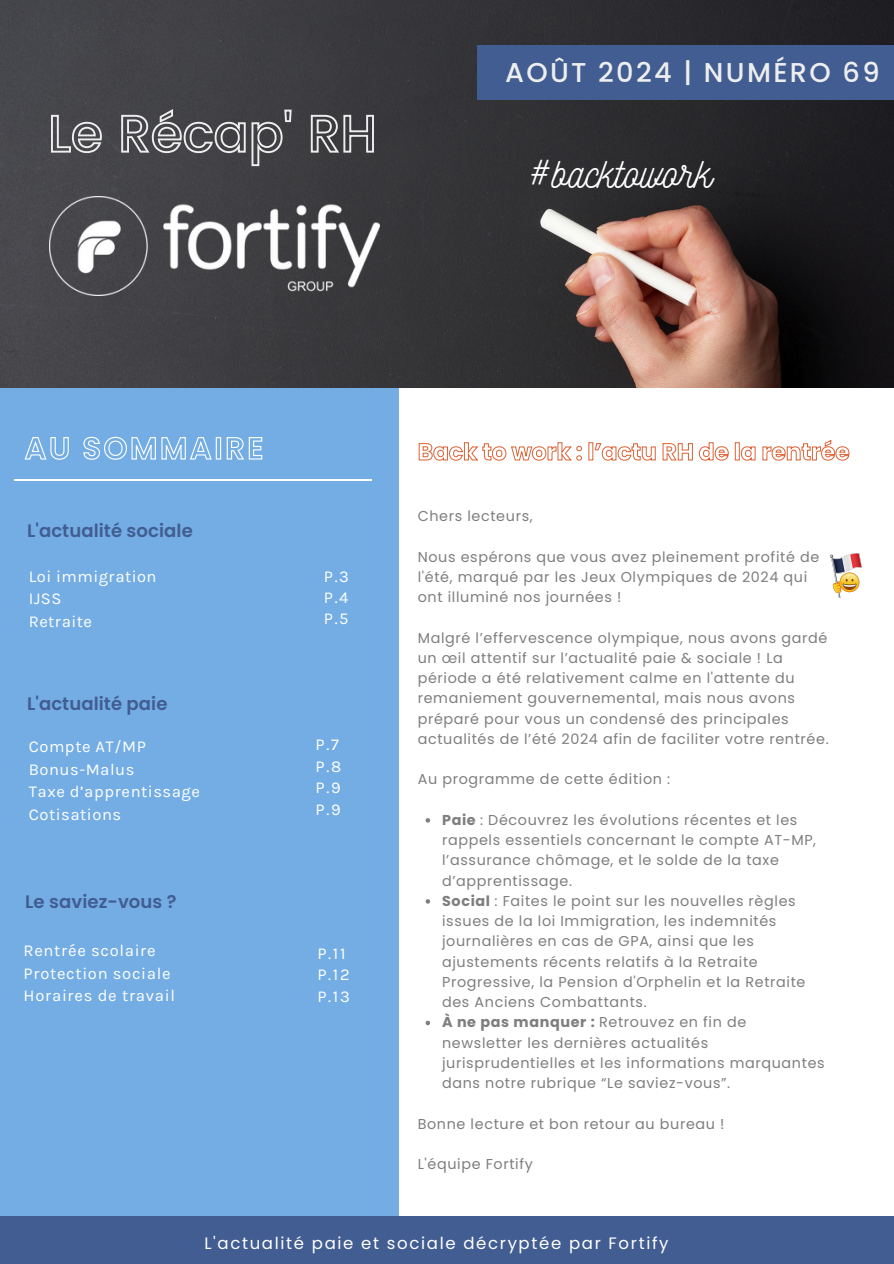
<style>
.page{position:relative;width:894px;height:1264px;background:#fff}
.page>*{position:absolute;margin:0;border:0;box-sizing:border-box;transform-origin:0 0}
.t1{font:42.3px "Nickainley";color:#fff}
.t2{font:500 27.15px "Poppins";letter-spacing:.085em;color:#eee}
.t3{font:600 18px "Poppins";letter-spacing:.005em;color:#415d91}
.t4{font:16.5px/21.3px "Karla";letter-spacing:.03em;color:#fff}
.t5{font:16.5px "Poppins";letter-spacing:.1em;color:#fff}
.t6{font:14.4px/20.2px "Poppins";letter-spacing:.045em;color:#7e7e7e}
.s1{font-weight:700}
</style>
<div class="page">
<img style="left:0;top:0;width:893px;height:387px">
<div style="left:0;top:388px;width:398px;height:875px;background:#73ade4"></div>
<div style="left:0;top:1216px;width:893px;height:47px;background:#415d91"></div>
<hr style="left:14px;top:479px;width:357px;height:2px;background:#fffff9">
<img style="left:830px;top:554px;width:31px;height:44px">
<img style="left:50px;top:196px;width:330px;height:99px">
<svg style="left:425px;top:818px;width:5px;height:4px"></svg>
<svg style="left:425px;top:899px;width:5px;height:4px"></svg>
<svg style="left:425px;top:1020px;width:5px;height:5px"></svg>
<svg style="left:50px;top:108px;width:325px;height:59px;background:#5c5c60"></svg>
<svg style="left:24px;top:436px;width:239px;height:24px"></svg>
<div style="left:476px;top:46px;width:417px;height:54px;background:#415d91"></div>
<svg style="left:418px;top:439px;width:431px;height:22px"></svg>
<h6 class="t2" style="left:505px;top:53px;width:376px">AOÛT 2024 | NUMÉRO 69</h6>
<h6 class="t1" style="left:529px;top:146px;width:184px">#backtowork</h6>
<p class="t3" style="left:27px;top:518px;width:167px">L'actualité sociale</p>
<p class="t4" style="left:29px;top:565px;width:129px">Loi immigration</p>
<p class="t4" style="left:29px;top:588px;width:34px">IJSS</p>
<p class="t4" style="left:29px;top:610px;width:65px">Retraite</p>
<p class="t3" style="left:27px;top:691px;width:142px">L'actualité paie</p>
<p class="t4" style="left:29px;top:735px;width:118px">Compte AT/MP</p>
<h5 class="t4" style="left:29px;top:758px;width:107px">Bonus-Malus</h5>
<p class="t4" style="left:29px;top:780px;width:173px">Taxe d’apprentissage</p>
<p class="t4" style="left:29px;top:803px;width:94px">Cotisations</p>
<p class="t3" style="left:25px;top:889px;width:153px">Le saviez-vous ?</p>
<p class="t4" style="left:24px;top:940px;width:134px">Rentrée scolaire</p>
<p class="t4" style="left:24px;top:962px;width:148px">Protection sociale</p>
<p class="t4" style="left:24px;top:985px;width:153px">Horaires de travail</p>
<p class="t4" style="left:324px;top:565px;width:27px;text-align:justify">P.3<br>P.4<br>P.5</p>
<p class="t4" style="left:315px;top:734px;width:27px">P.7<br>P.8<br>P.9<br>P.9</p>
<p class="t4" style="left:317px;top:942px;width:34px">P.11<br>P.12<br>P.13</p>
<h2 class="t6" style="left:417px;top:506px;width:116px">Chers lecteurs,</h2>
<p class="t6" style="left:417px;top:546px;width:403px">Nous espérons que vous avez pleinement profité de l'été, marqué par les Jeux Olympiques de 2024 qui ont illuminé nos journées !</p>
<p class="t6" style="left:417px;top:627px;width:412px">Malgré l’effervescence olympique, nous avons gardé un œil attentif sur l’actualité paie &amp; sociale ! La période a été relativement calme en l'attente du remaniement gouvernemental, mais nous avons préparé pour vous un condensé des principales actualités de l’été 2024 afin de faciliter votre rentrée.</p>
<h3 class="t6" style="left:417px;top:769px;width:254px">Au programme de cette édition :</h3>
<p class="t6" style="left:442px;top:809px;width:375px"><span class="s1">Paie</span> : Découvrez les évolutions récentes et les rappels essentiels concernant le compte AT-MP, l’assurance chômage, et le solde de la taxe d’apprentissage.</p>
<p class="t6" style="left:442px;top:890px;width:365px"><span class="s1">Social</span> : Faites le point sur les nouvelles règles issues de la loi Immigration, les indemnités journalières en cas de GPA, ainsi que les ajustements récents relatifs à la Retraite Progressive, la Pension d'Orphelin et la Retraite des Anciens Combattants.</p>
<p class="t6" style="left:442px;top:1012px;width:384px"><span class="s1">À ne pas manquer :</span> Retrouvez en fin de newsletter les dernières actualités jurisprudentielles et les informations marquantes dans notre rubrique “Le saviez-vous”.</p>
<p class="t6" style="left:417px;top:1113px;width:308px">Bonne lecture et bon retour au bureau !</p>
<p class="t6" style="left:417px;top:1154px;width:117px">L'équipe Fortify</p>
<p class="t5" style="left:204px;top:1231px;width:465px">L'actualité paie et sociale décryptée par Fortify</p>
</div>
